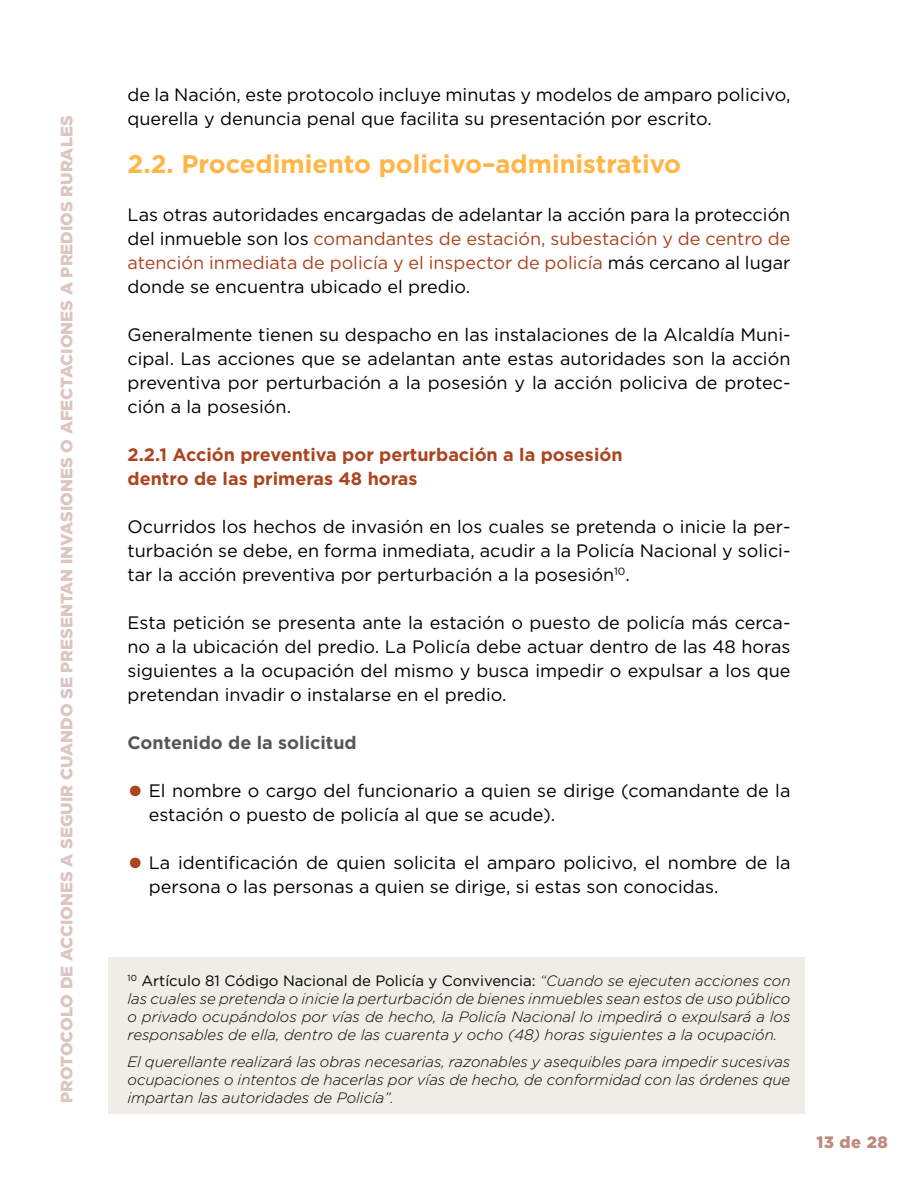
<style>
.page{position:relative;width:918px;height:1188px;background:#fff}
.page>*{position:absolute;margin:0;border:0;box-sizing:border-box;transform-origin:0 0}
.t1{font:700 25.5px "Gotham";color:#ffb548}
.t2{font:18px/24px "Gotham";color:#000;text-align:justify}
.t3{font:700 18px/24px "Gotham";color:#ab441f}
.t4{font:700 18px "Gotham";color:#575756}
.t5{font:900 16.5px "Gotham";color:#dcc6c3}
.t6{font:900 16.5px "Gotham";color:#bf8980}
.t7{font:italic 300 15px/18px "Gotham";color:#000;text-align:justify}
.s1{color:#ab441f}
.s2{font-weight:900;font-size:31.5px;color:#ab441f}
.s3{font-weight:400;font-style:normal}
</style>
<div class="page">
<div style="left:108px;top:957px;width:696px;height:156px;background:#eeede7"></div>
<p class="t5" style="left:55px;top:1103px;width:989px;rotate:-90deg">PROTOCOLO DE ACCIONES A SEGUIR CUANDO SE PRESENTAN INVASIONES O AFECTACIONES A PREDIOS RURALES</p>
<p class="t2" style="left:128px;top:83px;width:664px">de la Nación, este protocolo incluye minutas y modelos de amparo policivo, querella y denuncia penal que facilita su presentación por escrito.</p>
<h1 class="t1" style="left:128px;top:147px;width:555px">2.2. Procedimiento policivo–administrativo</h1>
<p class="t2" style="left:128px;top:203px;width:664px">Las otras autoridades encargadas de adelantar la acción para la protección del inmueble son los <span class="s1">comandantes de estación, subestación y de centro de atención inmediata de policía y el inspector de policía</span> más cercano al lugar donde se encuentra ubicado el predio.</p>
<p class="t2" style="left:128px;top:323px;width:664px">Generalmente tienen su despacho en las instalaciones de la Alcaldía Muni&shy;cipal. Las acciones que se adelantan ante estas autoridades son la acción preventiva por perturbación a la posesión y la acción policiva de protec&shy;ción a la posesión.</p>
<p class="t3" style="left:128px;top:443px;width:497px">2.2.1 Acción preventiva por perturbación a la posesión dentro de las primeras 48 horas</p>
<p class="t2" style="left:128px;top:515px;width:664px">Ocurridos los hechos de invasión en los cuales se pretenda o inicie la per&shy;turbación se debe, en forma inmediata, acudir a la Policía Nacional y solici&shy;tar la acción preventiva por perturbación a la posesión<sup>10</sup>.</p>
<p class="t2" style="left:128px;top:611px;width:664px">Esta petición se presenta ante la estación o puesto de policía más cerca&shy;no a la ubicación del predio. La Policía debe actuar dentro de las 48 horas siguientes a la ocupación del mismo y busca impedir o expulsar a los que pretendan invadir o instalarse en el predio.</p>
<p class="t4" style="left:128px;top:731px;width:231px">Contenido de la solicitud</p>
<p class="t2" style="left:149px;top:779px;width:643px;text-indent:-21px"><span class="s2">•</span> El nombre o cargo del funcionario a quien se dirige (comandante de la estación o puesto de policía al que se acude).</p>
<p class="t2" style="left:149px;top:851px;width:643px;text-indent:-21px"><span class="s2">•</span> La identificación de quien solicita el amparo policivo, el nombre de la persona o las personas a quien se dirige, si estas son conocidas.</p>
<p class="t7" style="left:128px;top:972px;width:664px"><sup>10</sup> <span class="s3">Artículo 81 Código Nacional de Policía y Convivencia:</span> “Cuando se ejecuten acciones con las cuales se pretenda o inicie la perturbación de bienes inmuebles sean estos de uso público o privado ocupándolos por vías de hecho, la Policía Nacional lo impedirá o expulsará a los responsables de ella, dentro de las cuarenta y ocho (48) horas siguientes a la ocupación.</p>
<p class="t7" style="left:128px;top:1052px;width:664px">El querellante realizará las obras necesarias, razonables y asequibles para impedir sucesivas ocupaciones o intentos de hacerlas por vías de hecho, de conformidad con las órdenes que impartan las autoridades de Policía”.</p>
<p class="t6" style="left:816px;top:1131px;width:73px">13 de 28</p>
</div>
